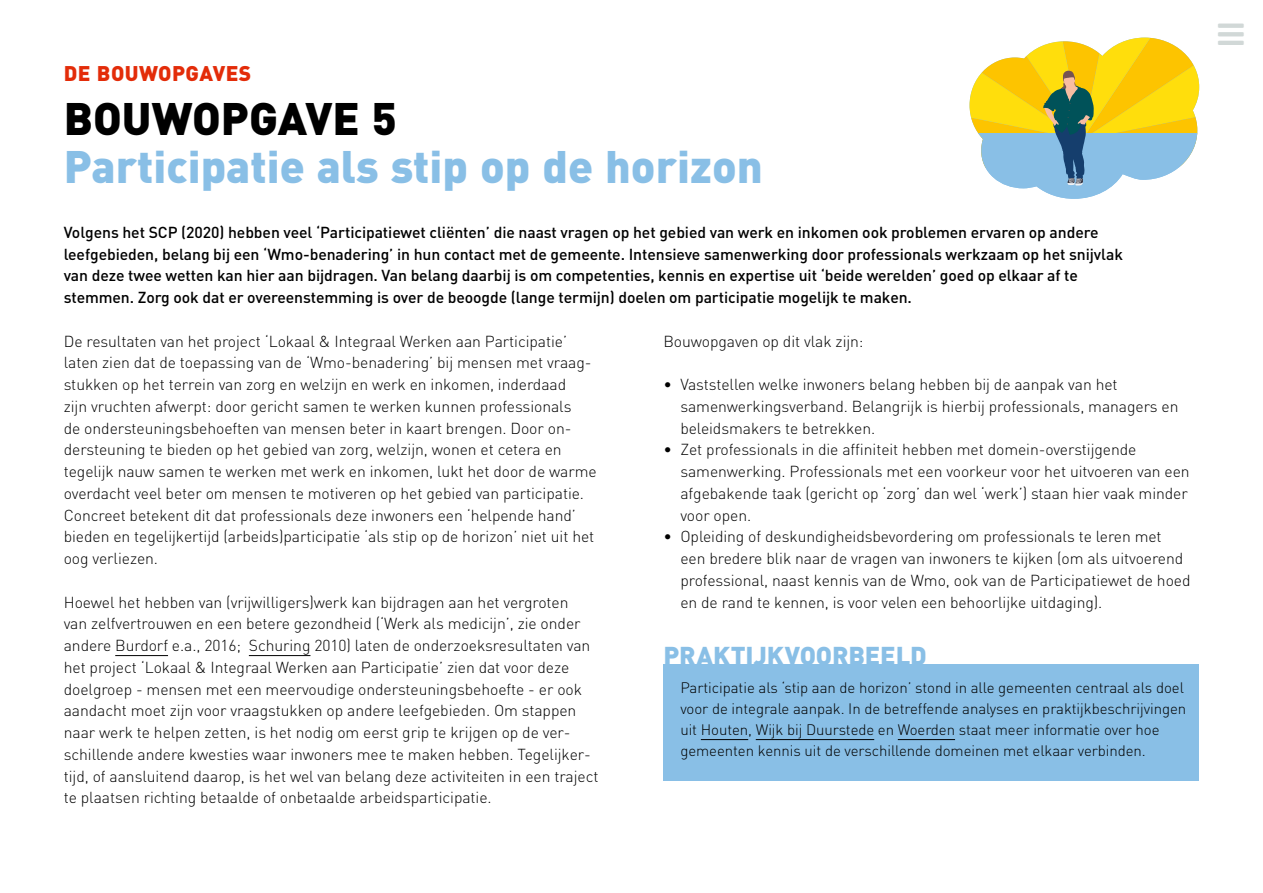
<style>
.page{position:relative;width:1263px;height:893px;background:#fff}
.page>*{position:absolute;margin:0;border:0;box-sizing:border-box;transform-origin:0 0}
.onderkop{font:900 45px "DIN";color:#89bfe6}
.kop{font:900 45px "DIN";color:#000}
.kader_kopje{font:900 25.5px "DIN";letter-spacing:-.005em;color:#89bfe6}
.chapeau{font:900 21px "DIN";letter-spacing:.02em;color:#e32c09}
.brood_volg{font:300 15.75px/21.8px "DIN";letter-spacing:-.005em;color:#000}
.intro{font:500 15.75px/21.8px "DIN";letter-spacing:-.005em;color:#000}
.kader_volg{font:300 15px/21px "DIN";letter-spacing:-.005em;color:#000}
</style>
<div class="page">
<svg style="left:969px;top:38px;width:230px;height:161px"></svg>
<hr style="left:115px;top:655px;width:53px;height:1px;background:#000">
<hr style="left:249px;top:655px;width:61px;height:1px;background:#000">
<div style="left:663px;top:664px;width:536px;height:116px;background:#89bfe6"></div>
<hr style="left:701px;top:739px;width:47px;height:1px;background:#000">
<hr style="left:756px;top:739px;width:118px;height:1px;background:#000">
<hr style="left:898px;top:739px;width:57px;height:1px;background:#000">
<p class="chapeau" style="left:64px;top:60px;width:189px">DE BOUWOPGAVES</p>
<p class="kop" style="left:64px;top:88px;width:335px">BOUWOPGAVE 5</p>
<p class="onderkop" style="left:64px;top:136px;width:700px">Participatie als stip op de horizon</p>
<p class="intro" style="left:64px;top:221px;width:1061px">Volgens het SCP (2020) hebben veel ‘Participatiewet cliënten’ die naast vragen op het gebied van werk en inkomen ook problemen ervaren op andere leefgebieden, belang bij een ‘Wmo-benadering’ in hun contact met de gemeente. Intensieve samenwerking door professionals werkzaam op het snijvlak van deze twee wetten kan hier aan bijdragen. Van belang daarbij is om competenties, kennis en expertise uit ‘beide werelden’ goed op elkaar af te stemmen. Zorg ook dat er overeenstemming is over de beoogde (lange termijn) doelen om participatie mogelijk te maken.</p>
<p class="brood_volg" style="left:64px;top:330px;width:534px">De resultaten van het project ‘Lokaal &amp; Integraal Werken aan Participatie’ laten zien dat de toepassing van de ‘Wmo-benadering’ bij mensen met vraag&shy;stukken op het terrein van zorg en welzijn en werk en inkomen, inderdaad<br>zijn vruchten afwerpt: door gericht samen te werken kunnen professionals<br>de ondersteuningsbehoeften van mensen beter in kaart brengen. Door on&shy;dersteuning te bieden op het gebied van zorg, welzijn, wonen et cetera en tegelijk nauw samen te werken met werk en inkomen, lukt het door de warme overdacht veel beter om mensen te motiveren op het gebied van participatie.<br>Concreet betekent dit dat professionals deze inwoners een ‘helpende hand’ bieden en tegelijkertijd (arbeids)participatie ‘als stip op de horizon’ niet uit het oog verliezen.</p>
<p class="brood_volg" style="left:64px;top:591px;width:536px">Hoewel het hebben van (vrijwilligers)werk kan bijdragen aan het vergroten<br>van zelfvertrouwen en een betere gezondheid (‘Werk als medicijn’, zie onder andere Burdorf e.a., 2016; Schuring 2010) laten de onderzoeksresultaten van het project ‘Lokaal &amp; Integraal Werken aan Participatie’ zien dat voor deze doelgroep - mensen met een meervoudige ondersteuningsbehoefte - er ook aandacht moet zijn voor vraagstukken op andere leefgebieden. Om stappen naar werk te helpen zetten, is het nodig om eerst grip te krijgen op de ver&shy;schillende andere kwesties waar inwoners mee te maken hebben. Tegelijker&shy;tijd, of aansluitend daarop, is het wel van belang deze activiteiten in een traject te plaatsen richting betaalde of onbetaalde arbeidsparticipatie.</p>
<p class="brood_volg" style="left:663px;top:330px;width:202px">Bouwopgaven op dit vlak zijn:</p>
<p class="brood_volg" style="left:680px;top:373px;width:500px;text-indent:-17px">• Vaststellen welke inwoners belang hebben bij de aanpak van het samenwerkingsverband. Belangrijk is hierbij professionals, managers en beleidsmakers te betrekken.</p>
<p class="brood_volg" style="left:680px;top:439px;width:511px;text-indent:-17px">• Zet professionals in die affiniteit hebben met domein-overstijgende samenwerking. Professionals met een voorkeur voor het uitvoeren van een afgebakende taak (gericht op ‘zorg’ dan wel ‘werk’) staan hier vaak minder voor open.</p>
<p class="brood_volg" style="left:680px;top:526px;width:512px;text-indent:-17px">• Opleiding of deskundigheidsbevordering om professionals te leren met een bredere blik naar de vragen van inwoners te kijken (om als uitvoerend professional, naast kennis van de Wmo, ook van de Participatiewet de hoed en de rand te kennen, is voor velen een behoorlijke uitdaging).</p>
<p class="kader_kopje" style="left:663px;top:639px;width:265px">PRAKTIJKVOORBEELD</p>
<p class="kader_volg" style="left:680px;top:677px;width:507px">Participatie als ‘stip aan de horizon’ stond in alle gemeenten centraal als doel voor de integrale aanpak. In de betreffende analyses en praktijkbeschrijvingen uit Houten, Wijk bij Duurstede en Woerden staat meer informatie over hoe gemeenten kennis uit de verschillende domeinen met elkaar verbinden.</p>
</div>
